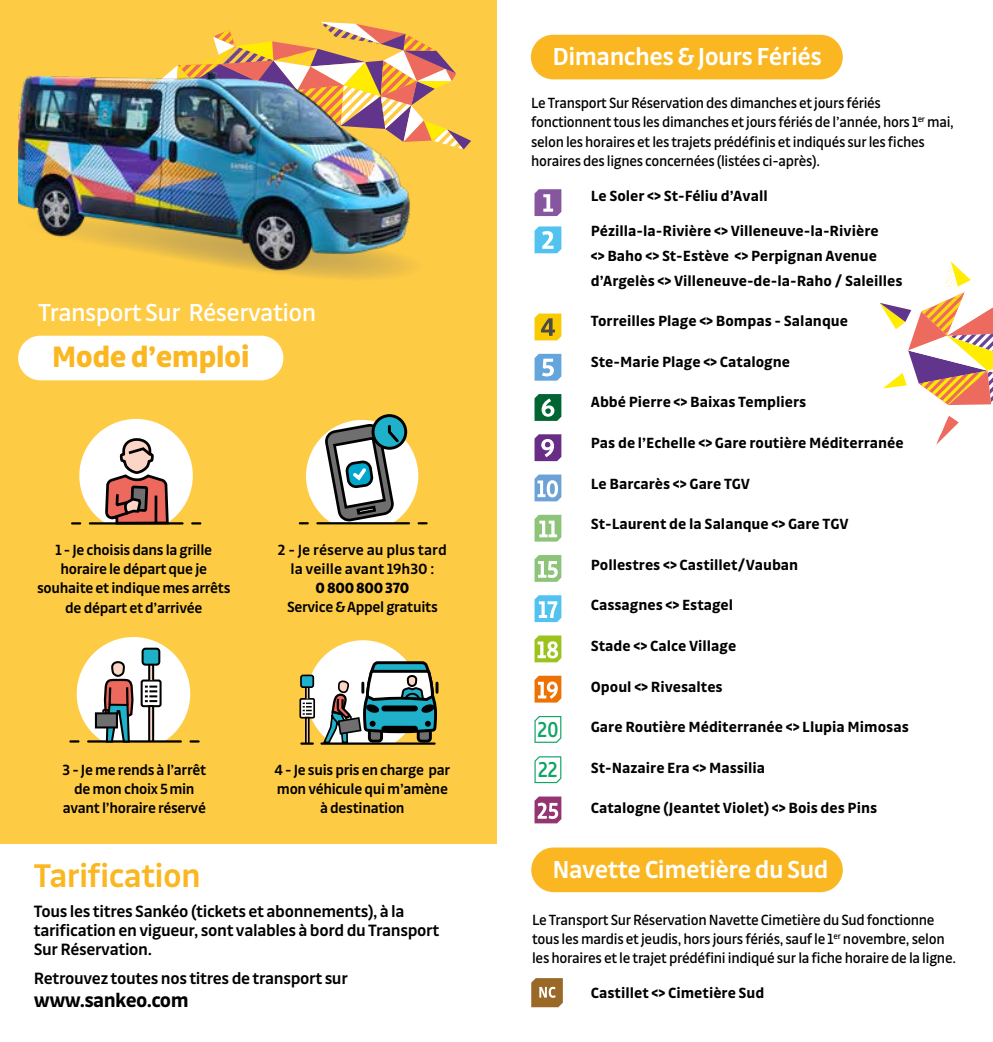
<style>
.page{position:relative;width:993px;height:1042px;background:#fff}
.page>*{position:absolute;margin:0;border:0;box-sizing:border-box;transform-origin:0 0}
.t1{font:500 35px "Drive";letter-spacing:-.02em;color:#fab721}
.t2{font:800 31.5px "Drive";letter-spacing:-.02em;color:#fab721}
.t3{font:500 26.25px "Drive";letter-spacing:-.02em;color:#fff}
.t4{font:26.25px "Drive";letter-spacing:-.02em;color:#fff}
.t5{font:500 22.22px/40.2px "Hedley New";color:#10a466;scale:.85 1}
.t6{font:700 21px "Drive";letter-spacing:-.03em;color:#000}
.t7{font:500 17.5px/19.2px "Drive";letter-spacing:-.02em;color:#000}
.t8{font:700 15.75px/34.6px "Drive";color:#000}
.t9{font:500 15.75px/19.2px "Drive";letter-spacing:-.02em;color:#000;text-align:center}
.t10{font:15.75px/19.2px "Drive";letter-spacing:-.02em;color:#000;scale:.95 1}
.t11{font:15.75px/19.2px "Drive";letter-spacing:-.02em;color:#000;scale:.96 1}
.t12{font:500 15.75px/19.2px "Drive";color:#000;text-align:center}
.t13{font:800 15.75px "Drive";letter-spacing:-.02em;color:#000}
</style>
<div class="page">
<div style="left:0;top:0;width:496px;height:844px;background:#fecb44"></div>
<div style="left:530px;top:35px;width:312px;height:44px;background:#fab721;border-radius:22px"></div>
<svg style="left:936px;top:415px;width:22px;height:30px"></svg>
<svg style="left:879px;top:261px;width:113px;height:144px"></svg>
<div style="left:531px;top:847px;width:311px;height:45px;background:#fab721;border-radius:22px"></div>
<svg style="left:531px;top:978px;width:31px;height:29px"></svg>
<svg style="left:71px;top:419px;width:130px;height:106px"></svg>
<svg style="left:69px;top:637px;width:130px;height:106px"></svg>
<svg style="left:373px;top:416px;width:32px;height:32px"></svg>
<div style="left:371px;top:414px;width:36px;height:36px;border:3px solid #000;border-radius:50%"></div>
<svg style="left:298px;top:420px;width:129px;height:104px"></svg>
<div style="left:299px;top:698px;width:16px;height:20px;border:2px solid #000"></div>
<div style="left:300px;top:674px;width:14px;height:14px;border:2px solid #000;border-radius:2px"></div>
<hr style="left:300px;top:742px;width:14px;height:3px;background:#000">
<svg style="left:302px;top:640px;width:136px;height:105px"></svg>
<div style="left:18px;top:336px;width:265px;height:44px;background:#fff;border-radius:22px"></div>
<svg style="left:310px;top:276px;width:81px;height:3px"></svg>
<svg style="left:170px;top:22px;width:301px;height:127px"></svg>
<img style="left:18px;top:72px;width:410px;height:204px">
<svg style="left:534px;top:189px;width:27px;height:27px"></svg>
<svg style="left:534px;top:226px;width:27px;height:27px"></svg>
<svg style="left:534px;top:314px;width:27px;height:26px"></svg>
<svg style="left:534px;top:354px;width:27px;height:27px"></svg>
<svg style="left:534px;top:394px;width:27px;height:27px"></svg>
<svg style="left:534px;top:434px;width:27px;height:27px"></svg>
<svg style="left:534px;top:474px;width:27px;height:27px"></svg>
<svg style="left:534px;top:515px;width:27px;height:26px"></svg>
<svg style="left:534px;top:555px;width:27px;height:27px"></svg>
<svg style="left:534px;top:595px;width:27px;height:27px"></svg>
<svg style="left:534px;top:635px;width:27px;height:27px"></svg>
<svg style="left:534px;top:676px;width:27px;height:26px"></svg>
<svg style="left:534px;top:716px;width:27px;height:27px"></svg>
<svg style="left:534px;top:756px;width:27px;height:27px"></svg>
<svg style="left:534px;top:796px;width:27px;height:27px"></svg>
<h3 class="t4" style="left:38px;top:297px;width:280px">Transport Sur Réservation</h3>
<h2 class="t2" style="left:52px;top:339px;width:200px">Mode d’emploi</h2>
<p class="t9" style="left:37px;top:540px;width:195px">1 - Je choisis dans la grille horaire le départ que je souhaite et indique mes arrêts de départ et d’arrivée</p>
<p class="t12" style="left:278px;top:539px;width:170px">2 - Je réserve au plus tard la veille avant 19h30 :</p>
<p class="t13" style="left:315px;top:579px;width:95px">0 800 800 370</p>
<p class="t9" style="left:287px;top:597px;width:152px">Service &amp; Appel gratuits</p>
<p class="t9" style="left:63px;top:759px;width:145px">3 - Je me rends à l’arrêt de mon choix 5min avant l’horaire réservé</p>
<p class="t9" style="left:274px;top:760px;width:177px">4 - Je suis pris en charge par mon véhicule qui m’amène à destination</p>
<h1 class="t1" style="left:34px;top:855px;width:168px">Tarification</h1>
<p class="t7" style="left:34px;top:901px;width:407px">Tous les titres Sankéo (tickets et abonnements), à la tarification en vigueur, sont valables à bord du Transport<br>Sur Réservation.</p>
<p class="t7" style="left:34px;top:968px;width:315px">Retrouvez toutes nos titres de transport sur</p>
<h3 class="t6" style="left:34px;top:988px;width:156px">www.sankeo.com</h3>
<h3 class="t3" style="left:552px;top:41px;width:271px">Dimanches &amp; Jours Fériés</h3>
<p class="t10" style="left:531px;top:93px;width:446px">Le Transport Sur Réservation des dimanches et jours fériés fonctionnent tous les dimanches et jours fériés de l’année, hors 1<sup>er</sup> mai, selon les horaires et les trajets prédéfinis et indiqués sur les fiches horaires des lignes concernées (listées ci-après).</p>
<h3 class="t5" style="left:537px;top:709px;width:26px">20<br>22</h3>
<p class="t8" style="left:590px;top:179px;width:289px">Le Soler &lt;&gt; St-Féliu d’Avall<br>Pézilla-la-Rivière &lt;&gt; Villeneuve-la-Rivière</p>
<p class="t8" style="left:590px;top:243px;width:313px;line-height:24.7px">&lt;&gt; Baho &lt;&gt; St-Estève &lt;&gt; Perpignan Avenue d’Argelès &lt;&gt; Villeneuve-de-la-Raho / Saleilles</p>
<p class="t8" style="left:590px;top:303px;width:259px">Torreilles Plage &lt;&gt; Bompas - Salanque</p>
<p class="t8" style="left:590px;top:344px;width:200px">Ste-Marie Plage &lt;&gt; Catalogne</p>
<p class="t8" style="left:590px;top:384px;width:217px">Abbé Pierre &lt;&gt; Baixas Templiers</p>
<p class="t8" style="left:590px;top:425px;width:314px">Pas de l’Echelle &lt;&gt; Gare routière Méditerranée</p>
<p class="t8" style="left:590px;top:466px;width:161px">Le Barcarès &lt;&gt; Gare TGV</p>
<p class="t8" style="left:590px;top:506px;width:259px">St-Laurent de la Salanque &lt;&gt; Gare TGV</p>
<p class="t8" style="left:590px;top:547px;width:209px">Pollestres &lt;&gt; Castillet/Vauban</p>
<p class="t8" style="left:590px;top:587px;width:144px">Cassagnes &lt;&gt; Estagel</p>
<p class="t8" style="left:590px;top:628px;width:147px">Stade &lt;&gt; Calce Village</p>
<p class="t8" style="left:590px;top:669px;width:133px">Opoul &lt;&gt; Rivesaltes</p>
<p class="t8" style="left:590px;top:709px;width:319px">Gare Routière Méditerranée &lt;&gt; Llupia Mimosas</p>
<p class="t8" style="left:590px;top:750px;width:176px">St-Nazaire Era &lt;&gt; Massilia</p>
<p class="t8" style="left:590px;top:790px;width:288px">Catalogne (Jeantet Violet) &lt;&gt; Bois des Pins</p>
<h3 class="t3" style="left:552px;top:854px;width:277px">Navette Cimetière du Sud</h3>
<p class="t11" style="left:532px;top:909px;width:443px">Le Transport Sur Réservation Navette Cimetière du Sud fonctionne tous les mardis et jeudis, hors jours fériés, sauf le 1<sup>er</sup> novembre, selon les horaires et le trajet prédéfini indiqué sur la fiche horaire de la ligne.</p>
<p class="t8" style="left:590px;top:975px;width:175px">Castillet &lt;&gt; Cimetière Sud</p>
</div>
